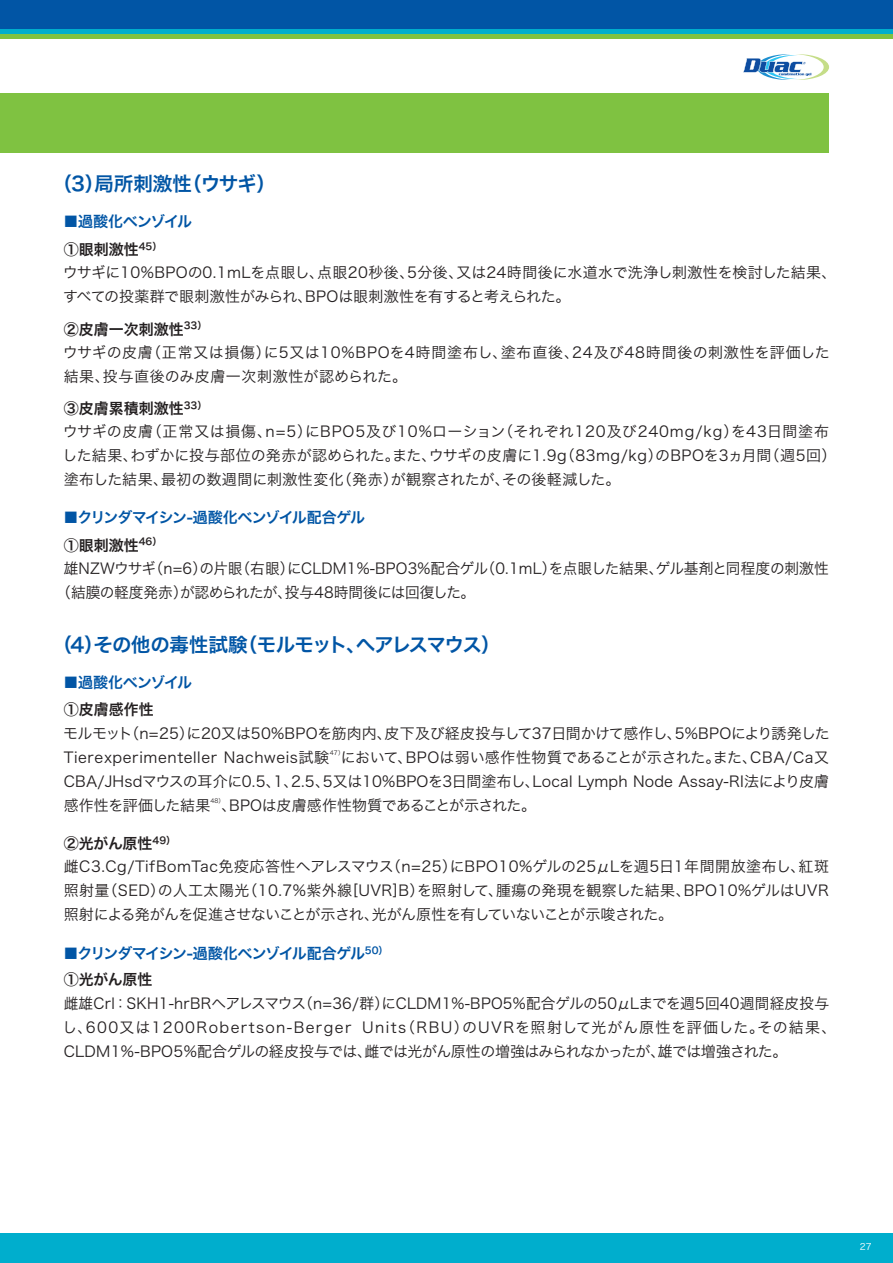
<style>
.page{position:relative;width:893px;height:1263px;background:#fff}
.page>*{position:absolute;margin:0;border:0;box-sizing:border-box;transform-origin:0 0}
.t1{font:19.5px "Hiragino Sans Pr 6 N W6";letter-spacing:-.035em;color:#0155a5}
.t2{font:19.5px "Hiragino Sans Pr 6 N W6";letter-spacing:-.08em;color:#0155a5}
.t3{font:15px/24px "Hiragino Sans Pr 6 N W3";letter-spacing:.01em;color:#231f20}
.t4{font:15px "Hiragino Sans Pr 6 N W3";letter-spacing:.035em;color:#231f20}
.t5{font:15px/24px "Hiragino Sans Pr 6 N W3";letter-spacing:-.015em;color:#231f20}
.t6{font:15px "Hiragino Sans Pr 6 N W3";letter-spacing:.055em;color:#231f20}
.t7{font:15px "Hiragino Sans Pr 6 N W6";letter-spacing:-.07em;color:#0155a5}
.t8{font:15px/24px "Hiragino Sans Pr 6 N W3";letter-spacing:-.02em;color:#231f20}
.t9{font:15px "Hiragino Sans Pr 6 N W3";letter-spacing:-.035em;color:#231f20}
.t10{font:15px "Hiragino Sans Pr 6 N W6";color:#231f20}
.t11{font:15px "Hiragino Sans Pr 6 N W3";letter-spacing:-.01em;color:#231f20}
.t12{font:15px "Hiragino Sans Pr 6 N W3";letter-spacing:.03em;color:#231f20}
.t13{font:15px "Hiragino Sans Pr 6 N W3";letter-spacing:-.025em;color:#231f20}
.t14{font:15px "Hiragino Sans Pr 6 N W3";letter-spacing:.04em;color:#231f20}
.t15{font:15px "Hiragino Sans Pr 6 N W3";letter-spacing:.06em;color:#231f20}
.t16{font:15px "Hiragino Sans Pr 6 N W3";letter-spacing:.095em;color:#231f20}
.t17{font:15px "Hiragino Sans Pr 6 N W3";letter-spacing:-.055em;color:#231f20}
.t18{font:15px "Hiragino Sans Pr 6 N W3";letter-spacing:-.045em;color:#231f20}
.t19{font:15px "Hiragino Sans Pr 6 N W3";letter-spacing:-.03em;color:#231f20}
.t20{font:15px "Hiragino Sans Pr 6 N W3";letter-spacing:-.06em;color:#231f20}
.t21{font:9.6px "Hiragino Sans Pr 6 N W6";color:#231f20}
.t22{font:9.6px "Hiragino Sans Pr 6 N W6";color:#0155a5}
.t23{font:9px "Hiragino Sans Pr 6 N W3";color:#fff}
.t24{font:6px "Hiragino Sans Pr 6 N W3";color:#231f20}
</style>
<div class="page">
<div style="left:0;top:1233px;width:893px;height:30px;background:#00aecd"></div>
<div style="left:0;top:0;width:893px;height:30px;background:#0155a5"></div>
<hr style="left:0;top:30px;width:893px;height:4px;background:#00aecd">
<hr style="left:0;top:34px;width:893px;height:4px;background:#7fc241">
<svg style="left:743px;top:54px;width:86px;height:26px"></svg>
<div style="left:0;top:94px;width:829px;height:59px;background:#7fc241"></div>
<h1 class="t1" style="left:182px;top:166px;width:95px">（ウサギ(</h1>
<h1 class="t1" style="left:52px;top:166px;width:54px">（3）</h1>
<h1 class="t1" style="left:95px;top:166px;width:99px">局所刺激性</h1>
<p class="t7" style="left:63px;top:208px;width:130px">■過酸化ベンゾイル</p>
<p class="t21" style="left:139px;top:238px;width:25px">45(</p>
<p class="t10" style="left:64px;top:236px;width:76px">①眼刺激性</p>
<p class="t5" style="left:305px;top:259px;width:267px;text-indent:-242px">ウサギに10%BPOの0.1mLを点眼し、<br>BPOは眼刺激性を有すると考えられた。</p>
<p class="t3" style="left:456px;top:259px;width:382px">又は24時間後に水道水で洗浄し刺激性を検討した結果、</p>
<p class="t12" style="left:317px;top:259px;width:148px">点眼20秒後 5、分後、</p>
<p class="t11" style="left:63px;top:283px;width:251px">すべての投薬群で眼刺激性がみられ、</p>
<p class="t21" style="left:184px;top:317px;width:25px">33(</p>
<p class="t10" style="left:64px;top:316px;width:121px">②皮膚一次刺激性</p>
<p class="t3" style="left:103px;top:339px;width:306px;text-indent:-40px">ウサギの皮膚<br>投与直後のみ皮膚一次刺激性が認められた。</p>
<p class="t6" style="left:146px;top:339px;width:363px">（正常又は損傷に） 5又は10%BPOを4時間塗布し、</p>
<p class="t6" style="left:572px;top:339px;width:259px">24及び48時間後の刺激性を評価した</p>
<p class="t3" style="left:501px;top:339px;width:80px">塗布直後、</p>
<p class="t3" style="left:64px;top:363px;width:48px">結果、</p>
<p class="t21" style="left:184px;top:397px;width:25px">33(</p>
<p class="t10" style="left:64px;top:395px;width:121px">③皮膚累積刺激性</p>
<p class="t3" style="left:63px;top:418px;width:92px">ウサギの皮膚</p>
<p class="t3" style="left:147px;top:418px;width:167px">（正常又は損傷 n、 =5）</p>
<p class="t15" style="left:498px;top:418px;width:333px">（それぞれ120及び240mg/kg を） 43日間塗布</p>
<p class="t4" style="left:305px;top:418px;width:202px">にBPO5及び10%ローション</p>
<p class="t3" style="left:429px;top:442px;width:236px">ウサギの皮膚に1.9 （g 83mg/kg）</p>
<p class="t3" style="left:131px;top:442px;width:271px">わずかに投与部位の発赤が認められた。</p>
<p class="t3" style="left:765px;top:442px;width:73px">（週5回(</p>
<p class="t3" style="left:63px;top:442px;width:77px">した結果、</p>
<p class="t11" style="left:655px;top:442px;width:118px">のBPOを3ヵ月間</p>
<p class="t3" style="left:392px;top:442px;width:46px">また、</p>
<p class="t3" style="left:337px;top:466px;width:63px">（発赤）</p>
<p class="t8" style="left:502px;top:466px;width:120px">その後軽減した。</p>
<p class="t3" style="left:64px;top:466px;width:106px">塗布した結果、</p>
<p class="t7" style="left:63px;top:503px;width:303px">■クリンダマイシン-過酸化ベンゾイル配合ゲル</p>
<p class="t21" style="left:139px;top:533px;width:25px">46(</p>
<p class="t13" style="left:391px;top:466px;width:120px">が観察されたが、</p>
<p class="t12" style="left:161px;top:466px;width:184px">最初の数週間に刺激性変化</p>
<p class="t10" style="left:64px;top:532px;width:76px">①眼刺激性</p>
<p class="t5" style="left:64px;top:555px;width:94px">雄NZWウサギ</p>
<p class="t3" style="left:287px;top:555px;width:203px">にCLDM1%-BPO3%配合ゲル</p>
<p class="t11" style="left:656px;top:555px;width:174px">ゲル基剤と同程度の刺激性</p>
<p class="t3" style="left:149px;top:555px;width:60px">（n=6）</p>
<p class="t3" style="left:235px;top:555px;width:61px">（右眼）</p>
<p class="t3" style="left:481px;top:555px;width:77px">（0.1mL）</p>
<p class="t9" style="left:549px;top:555px;width:116px">を点眼した結果、</p>
<p class="t3" style="left:199px;top:555px;width:45px">の片眼</p>
<p class="t3" style="left:285px;top:579px;width:192px">投与48時間後には回復した。</p>
<p class="t3" style="left:56px;top:579px;width:133px">（結膜の軽度発赤）</p>
<p class="t20" style="left:180px;top:579px;width:114px">が認められたが、</p>
<h1 class="t1" style="left:94px;top:627px;width:156px">その他の毒性試験</h1>
<h1 class="t1" style="left:52px;top:627px;width:53px">（4）</h1>
<h1 class="t2" style="left:238px;top:627px;width:264px">（モルモットへアレスマウス(</h1>
<h1 class="t1" style="left:346px;top:627px;width:21px">、</h1>
<p class="t7" style="left:63px;top:668px;width:130px">■過酸化ベンゾイル</p>
<p class="t10" style="left:64px;top:695px;width:91px">①皮膚感作性</p>
<p class="t13" style="left:385px;top:720px;width:299px">皮下及び経皮投与して37日間かけて感作し、</p>
<p class="t3" style="left:124px;top:720px;width:269px">（n=25 に） 20又は50%BPOを筋肉内、</p>
<p class="t17" style="left:675px;top:720px;width:156px">5%BPOにより誘発した</p>
<p class="t3" style="left:63px;top:720px;width:71px">モルモット</p>
<p class="t24" style="left:330px;top:747px;width:16px">47）</p>
<p class="t3" style="left:406px;top:744px;width:316px">BPOは弱い感作性物質であることが示された。</p>
<p class="t14" style="left:64px;top:744px;width:267px">Tierexperimenteller Nachweis試験</p>
<p class="t3" style="left:341px;top:744px;width:73px">において、</p>
<p class="t3" style="left:713px;top:744px;width:46px">また、</p>
<p class="t3" style="left:750px;top:744px;width:80px">CBA/Ca又</p>
<p class="t3" style="left:533px;top:768px;width:298px">Local Lymph Node Assay-RI法により皮膚</p>
<p class="t5" style="left:291px;top:768px;width:250px">2.5 5、又は10%BPOを3日間塗布し、</p>
<p class="t8" style="left:229px;top:768px;width:308px;text-indent:-166px">CBA/JHsdマウスの耳介に0.5 1、、<br>BPOは皮膚感作性物質であることが示された。</p>
<p class="t24" style="left:210px;top:795px;width:16px">48）</p>
<p class="t19" style="left:64px;top:792px;width:148px">感作性を評価した結果</p>
<p class="t21" style="left:153px;top:832px;width:25px">49(</p>
<p class="t3" style="left:222px;top:792px;width:16px">、</p>
<p class="t10" style="left:64px;top:830px;width:90px">②光がん原性</p>
<p class="t4" style="left:450px;top:853px;width:357px">にBPO10%ゲルの25μLを週5日1年間開放塗布し、</p>
<p class="t4" style="left:64px;top:853px;width:331px">雌C3.Cg/TifBomTac免疫応答性ヘアレスマウス</p>
<p class="t3" style="left:386px;top:853px;width:73px">（n=25）</p>
<p class="t3" style="left:798px;top:853px;width:32px">紅斑</p>
<p class="t3" style="left:242px;top:877px;width:184px">（10.7%紫外線 UVR B] ）</p>
<p class="t3" style="left:353px;top:876px;width:7px">[</p>
<p class="t12" style="left:684px;top:877px;width:147px">BPO10%ゲルはUVR</p>
<p class="t3" style="left:64px;top:877px;width:47px">照射量</p>
<p class="t3" style="left:417px;top:877px;width:88px">を照射して、</p>
<p class="t3" style="left:102px;top:877px;width:64px">（SED）</p>
<p class="t3" style="left:496px;top:877px;width:196px">腫瘍の発現を観察した結果、</p>
<p class="t3" style="left:158px;top:877px;width:93px">の人工太陽光</p>
<p class="t9" style="left:64px;top:901px;width:317px">照射による発がんを促進させないことが示され、</p>
<p class="t22" style="left:365px;top:941px;width:25px">50(</p>
<p class="t9" style="left:372px;top:901px;width:303px">光がん原性を有していないことが示唆された。</p>
<p class="t7" style="left:63px;top:940px;width:303px">■クリンダマイシン-過酸化ベンゾイル配合ゲル</p>
<p class="t10" style="left:64px;top:965px;width:90px">①光がん原性</p>
<p class="t3" style="left:382px;top:990px;width:449px">にCLDM1%-BPO5%配合ゲルの50μLまでを週5回40週間経皮投与</p>
<p class="t3" style="left:64px;top:990px;width:244px">雌雄Crl：SKH1-hrBRヘアレスマウス</p>
<p class="t3" style="left:298px;top:990px;width:92px">（n=36/群）</p>
<p class="t16" style="left:86px;top:1014px;width:267px">600又は1200Robertson-Berger</p>
<p class="t3" style="left:63px;top:1014px;width:31px">し、</p>
<p class="t6" style="left:462px;top:1014px;width:303px">のUVRを照射して光がん原性を評価した。</p>
<p class="t3" style="left:400px;top:1014px;width:70px">（RBU）</p>
<p class="t3" style="left:758px;top:1014px;width:80px">その結果、</p>
<p class="t3" style="left:362px;top:1014px;width:45px">Units</p>
<p class="t3" style="left:64px;top:1038px;width:310px">CLDM1%-BPO5%配合ゲルの経皮投与では、</p>
<p class="t17" style="left:658px;top:1038px;width:131px">雄では増強された。</p>
<p class="t18" style="left:365px;top:1038px;width:302px">雌では光がん原性の増強はみられなかったが、</p>
<p class="t23" style="left:860px;top:1239px;width:13px">27</p>
</div>
